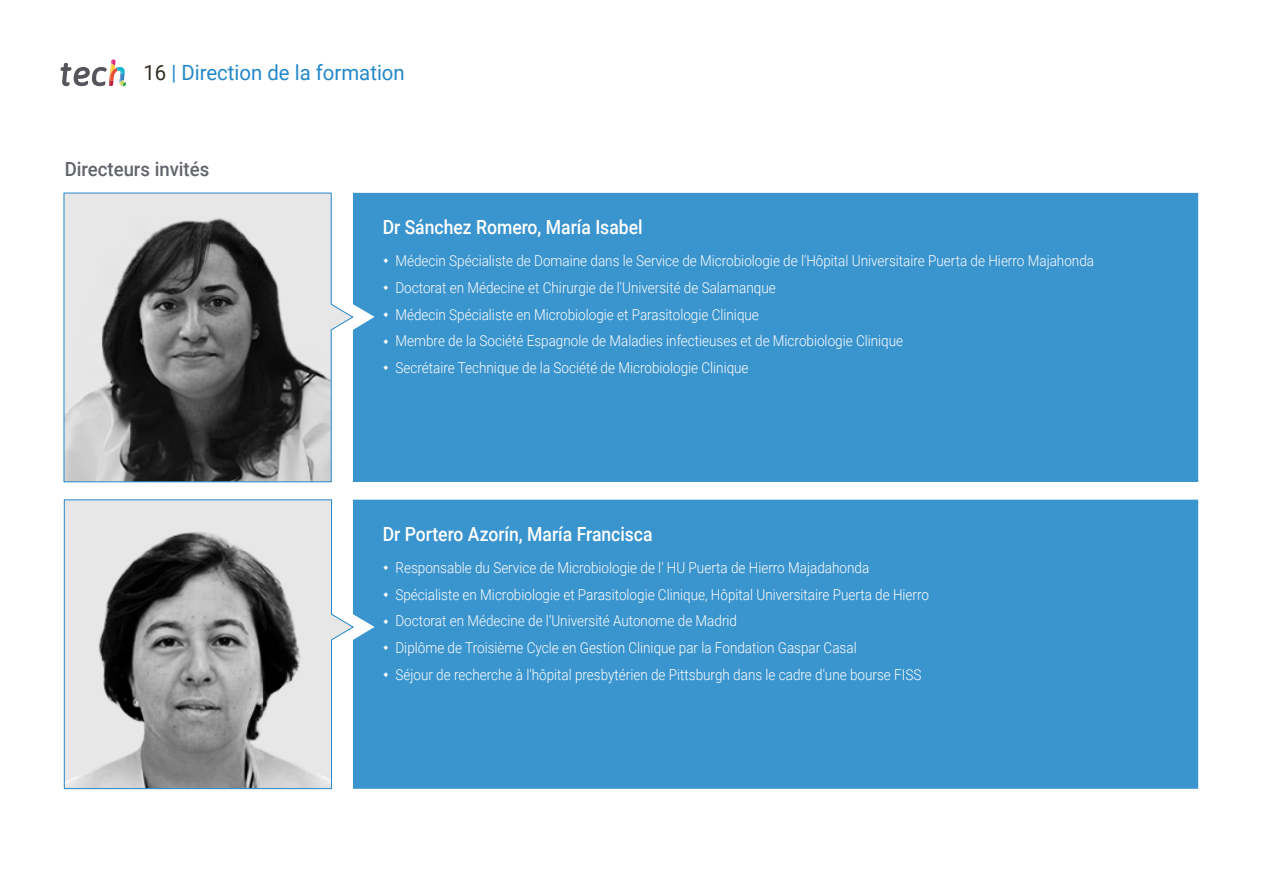
<style>
.page{position:relative;width:1263px;height:893px;background:#fff}
.page>*{position:absolute;margin:0;border:0;box-sizing:border-box;transform-origin:0 0}
.t1{font:21px "Roboto";color:#2488c9}
.t2{font:500 19.5px "Roboto";color:#fff;scale:.9 1}
.t3{font:500 19.5px "Roboto";color:#61646a;scale:.95 1}
.t4{font:300 15px/26.7px "Roboto";color:#fff;scale:.9 1}
.s1{color:#312e20}
</style>
<div class="page">
<div style="left:354px;top:500px;width:844px;height:289px;background:#3a94ce"></div>
<svg style="left:61px;top:60px;width:65px;height:27px"></svg>
<div style="left:353px;top:193px;width:845px;height:289px;background:#3a94ce"></div>
<svg style="left:64px;top:193px;width:289px;height:289px;background:#8e8f90"></svg>
<svg style="left:64px;top:499px;width:290px;height:290px;background:#adaeaf"></svg>
<svg style="left:384px;top:258px;width:4px;height:5px"></svg>
<svg style="left:384px;top:285px;width:4px;height:5px"></svg>
<svg style="left:384px;top:312px;width:4px;height:5px"></svg>
<svg style="left:384px;top:339px;width:4px;height:5px"></svg>
<svg style="left:384px;top:365px;width:4px;height:5px"></svg>
<svg style="left:384px;top:565px;width:4px;height:5px"></svg>
<svg style="left:384px;top:592px;width:4px;height:5px"></svg>
<svg style="left:384px;top:619px;width:4px;height:5px"></svg>
<svg style="left:384px;top:645px;width:4px;height:5px"></svg>
<svg style="left:384px;top:672px;width:4px;height:5px"></svg>
<h1 class="t1" style="left:144px;top:58px;width:263px"><span class="s1">16</span> | Direction de la formation</h1>
<h2 class="t3" style="left:65px;top:155px;width:154px">Directeurs invités</h2>
<h2 class="t2" style="left:383px;top:214px;width:290px">Dr Sánchez Romero, María Isabel</h2>
<p class="t4" style="left:395px;top:247px;width:778px">Médecin Spécialiste de Domaine dans le Service de Microbiologie de l'Hôpital Universitaire Puerta de Hierro Majahonda Doctorat en Médecine et Chirurgie de l'Université de Salamanque<br>Médecin Spécialiste en Microbiologie et Parasitologie Clinique<br>Membre de la Société Espagnole de Maladies infectieuses et de Microbiologie Clinique<br>Secrétaire Technique de la Société de Microbiologie Clinique</p>
<h2 class="t2" style="left:383px;top:520px;width:301px">Dr Portero Azorín, María Francisca</h2>
<p class="t4" style="left:395px;top:554px;width:594px">Responsable du Service de Microbiologie de l' HU Puerta de Hierro Majadahonda Spécialiste en Microbiologie et Parasitologie Clinique, Hôpital Universitaire Puerta de Hierro Doctorat en Médecine de l’Université Autonome de Madrid<br>Diplôme de Troisième Cycle en Gestion Clinique par la Fondation Gaspar Casal<br>Séjour de recherche à l'hôpital presbytérien de Pittsburgh dans le cadre d'une bourse FISS</p>
</div>
